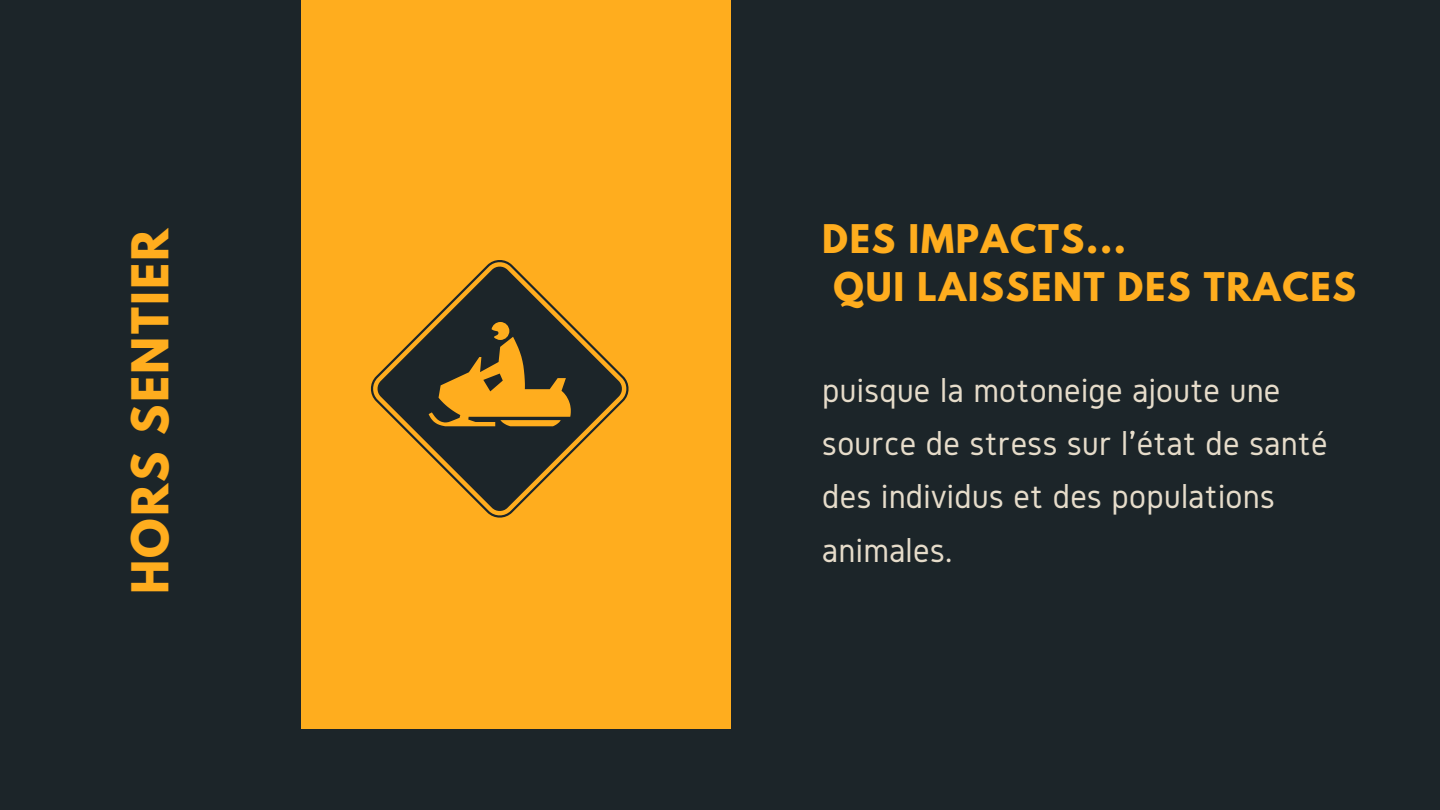
<style>
.page{position:relative;width:1440px;height:810px;background:#1c2529}
.page>*{position:absolute;margin:0;border:0;box-sizing:border-box;transform-origin:0 0}
.t1{font:700 45px "League Spartan";letter-spacing:.05em;color:#ffad1e}
.t2{font:36px/53.2px "Gidole";letter-spacing:.01em;color:#e6dcca}
.t3{font:700 35px/48.8px "League Spartan";letter-spacing:.05em;color:#ffad1e}
</style>
<div class="page">
<div style="left:302px;top:0;width:429px;height:729px;background:#ffad1e"></div>
<svg style="left:372px;top:261px;width:256px;height:256px"></svg>
<svg style="left:429px;top:322px;width:142px;height:104px"></svg>
<p class="t1" style="left:128px;top:594px;width:368px;rotate:-90deg">HORS SENTIER</p>
<p class="t3" style="left:834px;top:219px;width:524px;text-indent:-11px">DES IMPACTS...<br>QUI LAISSENT DES TRACES</p>
<p class="t2" style="left:822px;top:363px;width:507px">puisque la motoneige ajoute une source de stress sur l’'état de santé des individus et des populations animales.</p>
</div>
